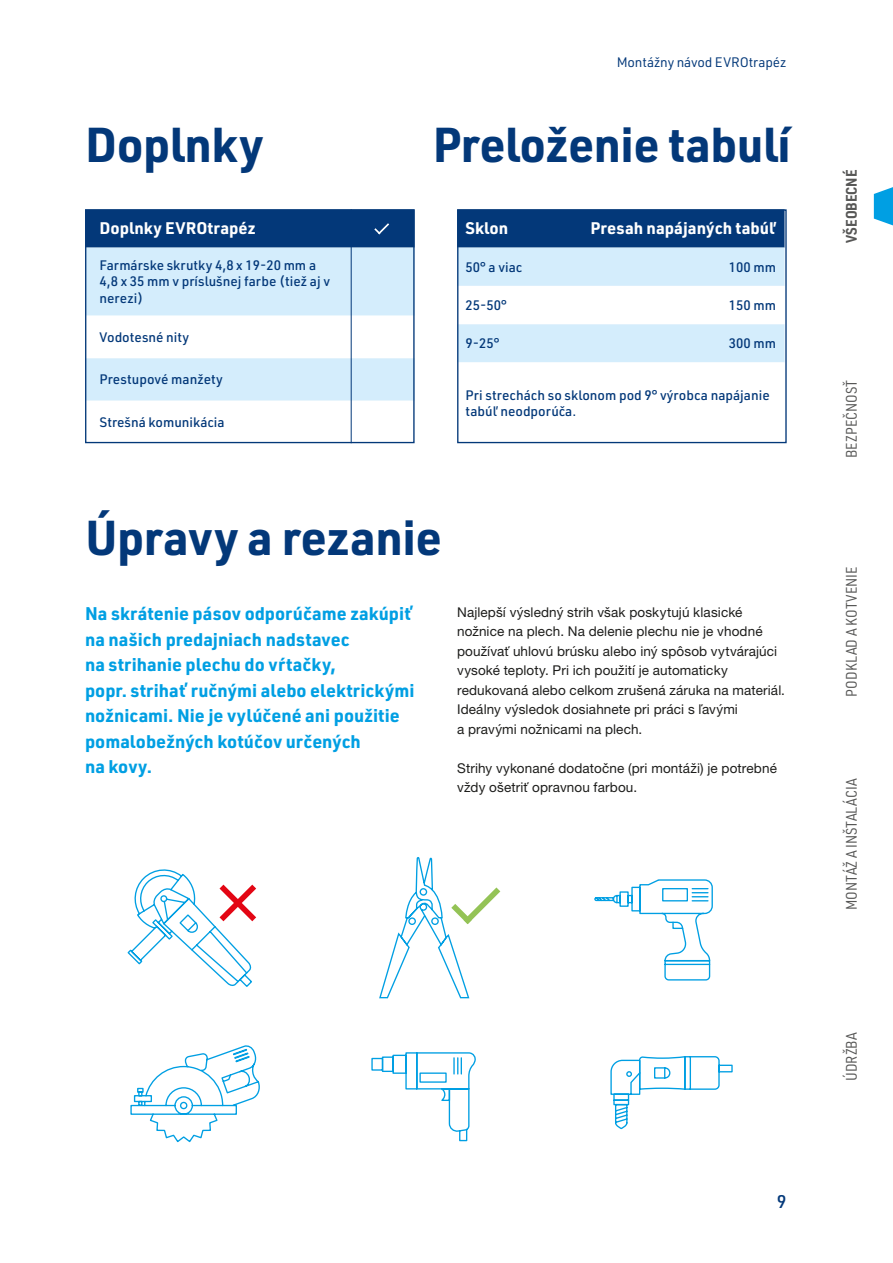
<style>
.page{position:relative;width:893px;height:1263px;background:#fff}
.page>*{position:absolute;margin:0;border:0;box-sizing:border-box;transform-origin:0 0}
.t1{font:700 48px "URWDIN";letter-spacing:-.01em;color:#033879}
.t2{font:700 18px/25.5px "URWDIN";color:#009fe3}
.t3{font:500 18px "URWDIN";color:#033879}
.t4{font:700 16.5px "URWDIN";color:#fff}
.t5{font:15px "URWDIN Semi Cond";color:#575756}
.t6{font:700 15px "URWDIN Semi Cond";color:#575756}
.t7{font:13.5px/19.5px "Helvetica Neue LT Pro";letter-spacing:.01em;color:#1d1d1b}
.t8{font:500 13.5px/16.2px "URWDIN";color:#033879}
.t9{font:13.5px "URWDIN";letter-spacing:-.01em;color:#033879}
</style>
<div class="page">
<svg style="left:874px;top:187px;width:19px;height:39px"></svg>
<svg style="left:459px;top:211px;width:325px;height:75px;background:#6e95bc"></svg>
<div style="left:459px;top:324px;width:325px;height:38px;background:#d4edfc"></div>
<div style="left:457px;top:209px;width:330px;height:234px;border:1px solid #033879"></div>
<div style="left:87px;top:248px;width:326px;height:68px;background:#d4edfc"></div>
<svg style="left:87px;top:316px;width:326px;height:125px"></svg>
<div style="left:87px;top:211px;width:326px;height:37px;background:#033879"></div>
<div style="left:85px;top:209px;width:330px;height:234px;border:1px solid #033879"></div>
<hr style="left:351px;top:209px;width:1px;height:234px;background:#033879">
<svg style="left:594px;top:879px;width:119px;height:102px"></svg>
<svg style="left:610px;top:1056px;width:123px;height:74px"></svg>
<svg style="left:371px;top:1052px;width:105px;height:90px"></svg>
<svg style="left:379px;top:857px;width:121px;height:142px"></svg>
<svg style="left:130px;top:1045px;width:130px;height:98px"></svg>
<svg style="left:127px;top:869px;width:129px;height:118px"></svg>
<h1 class="t1" style="left:85px;top:112px;width:180px">Doplnky</h1>
<p class="t4" style="left:100px;top:217px;width:158px">Doplnky EVROtrapéz</p>
<p class="t8" style="left:100px;top:257px;width:232px">Farmárske skrutky 4,8 x 19-20 mm a<br>4,8 x 35 mm v príslušnej farbe (tiež aj v nerezi)</p>
<p class="t8" style="left:100px;top:328px;width:91px">Vodotesné nity</p>
<p class="t8" style="left:100px;top:371px;width:125px">Prestupové manžety</p>
<p class="t8" style="left:100px;top:413px;width:127px">Strešná komunikácia</p>
<p class="t9" style="left:617px;top:53px;width:171px">Montážny návod EVROtrapéz</p>
<h1 class="t1" style="left:433px;top:112px;width:360px">Preloženie tabulí</h1>
<p class="t4" style="left:466px;top:217px;width:44px">Sklon</p>
<p class="t4" style="left:591px;top:217px;width:187px">Presah napájaných tabúľ</p>
<p class="t8" style="left:466px;top:258px;width:58px">50° a viac</p>
<p class="t8" style="left:729px;top:258px;width:49px">100 mm</p>
<p class="t8" style="left:466px;top:296px;width:43px">25-50°</p>
<p class="t8" style="left:729px;top:296px;width:49px">150 mm</p>
<p class="t8" style="left:466px;top:335px;width:35px">9-25°</p>
<p class="t8" style="left:729px;top:335px;width:49px">300 mm</p>
<p class="t8" style="left:466px;top:386px;width:306px">Pri strechách so sklonom pod 9° výrobca napájanie tabúľ neodporúča.</p>
<h1 class="t1" style="left:85px;top:505px;width:358px">Úpravy a rezanie</h1>
<h2 class="t2" style="left:85px;top:600px;width:331px">Na skrátenie pásov odporúčame zakúpiť na našich predajniach nadstavec<br>na strihanie plechu do vŕtačky,<br>popr. strihať ručnými alebo elektrickými nožnicami. Nie je vylúčené ani použitie pomalobežných kotúčov určených<br>na kovy.</h2>
<p class="t7" style="left:457px;top:602px;width:329px">Najlepší výsledný strih však poskytujú klasické nožnice na plech. Na delenie plechu nie je vhodné používať uhlovú brúsku alebo iný spôsob vytvárajúci vysoké teploty. Pri ich použití je automaticky redukovaná alebo celkom zrušená záruka na materiál.<br>Ideálny výsledok dosiahnete pri práci s ľavými<br>a pravými nožnicami na plech.</p>
<p class="t7" style="left:457px;top:758px;width:321px">Strihy vykonané dodatočne (pri montáži) je potrebné vždy ošetriť opravnou farbou.</p>
<h2 class="t3" style="left:777px;top:1189px;width:11px">9</h2>
<p class="t6" style="left:841px;top:243px;width:75px;rotate:-90deg">VŠEOBECNÉ</p>
<p class="t5" style="left:842px;top:458px;width:80px;rotate:-90deg">BEZPEČNOSŤ</p>
<p class="t5" style="left:842px;top:696px;width:131px;rotate:-90deg">PODKLAD A KOTVENIE</p>
<p class="t5" style="left:842px;top:910px;width:134px;rotate:-90deg">MONTÁŽ A INŠTALÁCIA</p>
<p class="t5" style="left:842px;top:1081px;width:50px;rotate:-90deg">ÚDRŽBA</p>
</div>
